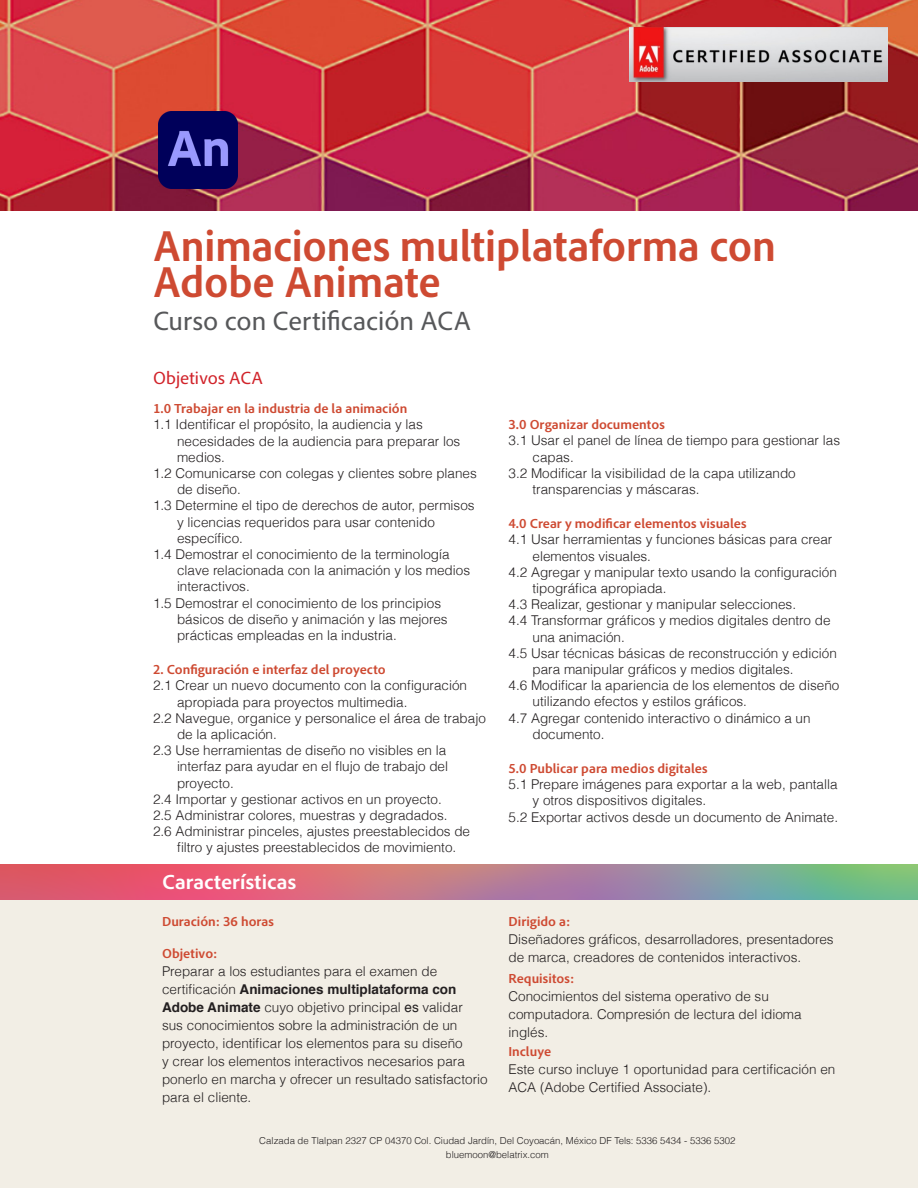
<style>
.page{position:relative;width:918px;height:1188px;background:#fff}
.page>*{position:absolute;margin:0;border:0;box-sizing:border-box;transform-origin:0 0}
.TituloMain{font:700 semi-condensed 45px/36px "Adobe Clean";letter-spacing:-.005em;color:#ce4a32}
.nivel{font:27px "Adobe Clean";color:#57585a}
.t1{font:700 21px "Adobe Clean";letter-spacing:.005em;color:#fff}
.temario{font:18px "Adobe Clean";letter-spacing:.005em;color:#d1232a}
.Cuerpo_de_texto_inde{font:300 13.5px/16.2px "Helvetica";color:#231f20}
.Cuerpo_de_texto{font:300 13.5px/18px "Helvetica";color:#231f20}
.Subtitulos_temario_c{font:700 13.5px "Adobe Clean";color:#ce4a32}
.t2{font:300 9.6px/13.6px "Helvetica";color:#231f20;text-align:center}
.s1{font-weight:700}
.s2{font-weight:400}
</style>
<div class="page">
<div style="left:0;top:865px;width:918px;height:323px;background:#f2eee5"></div>
<svg style="left:0;top:865px;width:918px;height:34px;background:#b77d87"></svg>
<img style="left:0;top:0;width:918px;height:211px">
<img style="left:630px;top:28px;width:258px;height:54px">
<img style="left:158px;top:112px;width:80px;height:77px">
<p class="TituloMain" style="left:153px;top:227px;width:624px">Animaciones multiplataforma con<br>Adobe Animate</p>
<p class="nivel" style="left:153px;top:304px;width:320px">Curso con Certificación ACA</p>
<p class="temario" style="left:153px;top:367px;width:112px">Objetivos ACA</p>
<p class="Subtitulos_temario_c" style="left:153px;top:400px;width:256px">1.0 Trabajar en la industria de la animación</p>
<p class="Cuerpo_de_texto_inde" style="left:177px;top:416px;width:285px;text-indent:-24px">1.1 Identificar el propósito, la audiencia y las necesidades de la audiencia para preparar los medios.</p>
<p class="Cuerpo_de_texto_inde" style="left:177px;top:464px;width:301px;text-indent:-24px">1.2 Comunicarse con colegas y clientes sobre planes de diseño.</p>
<p class="Cuerpo_de_texto_inde" style="left:177px;top:497px;width:299px;text-indent:-24px">1.3 Determine el tipo de derechos de autor, permisos y licencias requeridos para usar contenido específico.</p>
<p class="Cuerpo_de_texto_inde" style="left:177px;top:545px;width:295px;text-indent:-24px">1.4 Demostrar el conocimiento de la terminología clave relacionada con la animación y los medios interactivos.</p>
<p class="Cuerpo_de_texto_inde" style="left:177px;top:594px;width:272px;text-indent:-24px">1.5 Demostrar el conocimiento de los principios básicos de diseño y animación y las mejores prácticas empleadas en la industria.</p>
<p class="Subtitulos_temario_c" style="left:153px;top:661px;width:234px">2. Configuración e interfaz del proyecto</p>
<p class="Cuerpo_de_texto_inde" style="left:177px;top:677px;width:292px;text-indent:-24px">2.1 Crear un nuevo documento con la configuración apropiada para proyectos multimedia.</p>
<p class="Cuerpo_de_texto_inde" style="left:177px;top:709px;width:310px;text-indent:-24px">2.2 Navegue, organice y personalice el área de trabajo de la aplicación.</p>
<p class="Cuerpo_de_texto_inde" style="left:177px;top:742px;width:273px;text-indent:-24px">2.3 Use herramientas de diseño no visibles en la interfaz para ayudar en el flujo de trabajo del proyecto.</p>
<p class="Cuerpo_de_texto_inde" style="left:153px;top:790px;width:290px">2.4 Importar y gestionar activos en un proyecto.</p>
<p class="Cuerpo_de_texto_inde" style="left:153px;top:806px;width:296px">2.5 Administrar colores, muestras y degradados.</p>
<p class="Cuerpo_de_texto_inde" style="left:177px;top:823px;width:295px;text-indent:-24px">2.6 Administrar pinceles, ajustes preestablecidos de filtro y ajustes preestablecidos de movimiento.</p>
<h3 class="t1" style="left:162px;top:868px;width:136px">Características</h3>
<p class="Subtitulos_temario_c" style="left:162px;top:913px;width:113px">Duración: 36 horas</p>
<p class="Subtitulos_temario_c" style="left:162px;top:944px;width:57px">Objetivo:</p>
<p class="Cuerpo_de_texto" style="left:162px;top:961px;width:327px">Preparar a los estudiantes para el examen de certificación <span class="s1">Animaciones multiplataforma con Adobe Animate</span> cuyo objetivo principal <span class="s2">es</span> validar<br>sus conocimientos sobre la administración de un proyecto, identificar los elementos para su diseño<br>y crear los elementos interactivos necesarios para ponerlo en marcha y ofrecer un resultado satisfactorio para el cliente.</p>
<p class="Subtitulos_temario_c" style="left:508px;top:416px;width:158px">3.0 Organizar documentos</p>
<p class="Cuerpo_de_texto_inde" style="left:532px;top:432px;width:309px;text-indent:-24px">3.1 Usar el panel de línea de tiempo para gestionar las capas.</p>
<p class="Cuerpo_de_texto_inde" style="left:532px;top:464px;width:265px;text-indent:-24px">3.2 Modificar la visibilidad de la capa utilizando transparencias y máscaras.</p>
<p class="Subtitulos_temario_c" style="left:508px;top:515px;width:240px">4.0 Crear y modificar elementos visuales</p>
<p class="Cuerpo_de_texto_inde" style="left:532px;top:531px;width:301px;text-indent:-24px">4.1 Usar herramientas y funciones básicas para crear elementos visuales.</p>
<p class="Cuerpo_de_texto_inde" style="left:532px;top:563px;width:306px;text-indent:-24px">4.2 Agregar y manipular texto usando la configuración tipográfica apropiada.</p>
<p class="Cuerpo_de_texto_inde" style="left:508px;top:596px;width:289px">4.3 Realizar, gestionar y manipular selecciones.</p>
<p class="Cuerpo_de_texto_inde" style="left:532px;top:612px;width:300px;text-indent:-24px">4.4 Transformar gráficos y medios digitales dentro de una animación.</p>
<p class="Cuerpo_de_texto_inde" style="left:532px;top:644px;width:306px;text-indent:-24px">4.5 Usar técnicas básicas de reconstrucción y edición para manipular gráficos y medios digitales.</p>
<p class="Cuerpo_de_texto_inde" style="left:532px;top:677px;width:308px;text-indent:-24px">4.6 Modificar la apariencia de los elementos de diseño utilizando efectos y estilos gráficos.</p>
<p class="Cuerpo_de_texto_inde" style="left:532px;top:709px;width:280px;text-indent:-24px">4.7 Agregar contenido interactivo o dinámico a un documento.</p>
<p class="Subtitulos_temario_c" style="left:508px;top:760px;width:201px">5.0 Publicar para medios digitales</p>
<p class="Cuerpo_de_texto_inde" style="left:532px;top:776px;width:307px;text-indent:-24px">5.1 Prepare imágenes para exportar a la web, pantalla y otros dispositivos digitales.</p>
<p class="Cuerpo_de_texto_inde" style="left:508px;top:808px;width:331px">5.2 Exportar activos desde un documento de Animate.</p>
<p class="Subtitulos_temario_c" style="left:509px;top:913px;width:63px">Dirigido a:</p>
<p class="Cuerpo_de_texto" style="left:509px;top:930px;width:327px">Diseñadores gráficos, desarrolladores, presentadores</p>
<p class="Cuerpo_de_texto" style="left:509px;top:948px;width:294px">de marca, creadores de contenidos interactivos.</p>
<p class="Subtitulos_temario_c" style="left:509px;top:970px;width:67px">Requisitos:</p>
<p class="Cuerpo_de_texto" style="left:509px;top:987px;width:295px">Conocimientos del sistema operativo de su computadora. Compresión de lectura del idioma inglés.</p>
<p class="Subtitulos_temario_c" style="left:509px;top:1043px;width:44px">Incluye</p>
<p class="Cuerpo_de_texto" style="left:509px;top:1060px;width:328px">Este curso incluye 1 oportunidad para certificación en<br>ACA (Adobe Certified Associate).</p>
<p class="t2" style="left:259px;top:1134px;width:478px">Calzada de Tlalpan 2327 CP 04370 Col. Ciudad Jardín, Del Coyoacán, México DF Tels: 5336 5434 - 5336 5302 bluemoon@belatrix.com</p>
</div>
